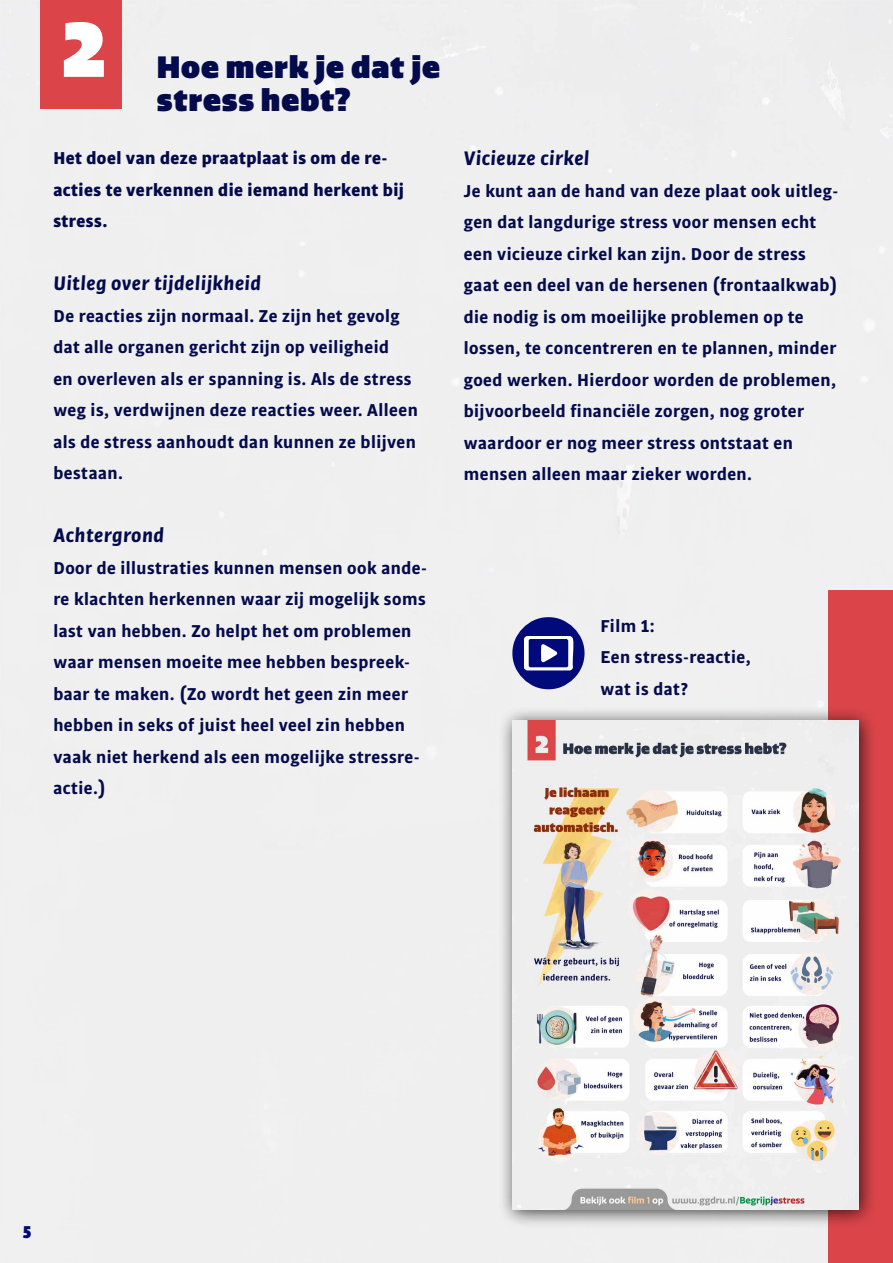
<style>
.page{position:relative;width:893px;height:1263px;background:#efefef}
.page>*{position:absolute;margin:0;border:0;box-sizing:border-box;transform-origin:0 0}
.t1{font:900 75px "Quatro";color:#fff}
.t2{font:900 30px/33px "Quatro";letter-spacing:.025em;color:#040b4c}
.t3{font:italic 700 21px "Bulo";letter-spacing:.025em;color:#040b4c}
.t4{font:700 18.3px/31.5px "Bulo";letter-spacing:.025em;color:#040b4c}
.t5{font:900 18.3px/31.5px "Bulo";letter-spacing:.025em;color:#040b4c}
.t6{font:900 18.3px "Bulo";color:#000a7a}
</style>
<div class="page">
<div style="left:828px;top:590px;width:65px;height:673px;background:#db454a"></div>
<div style="left:497px;top:705px;width:381px;height:523px;background:#000;opacity:.75"></div>
<img style="left:512px;top:720px;width:347px;height:490px">
<div style="left:41px;top:0;width:81px;height:108px;background:#db454a"></div>
<svg style="left:512px;top:617px;width:72px;height:72px"></svg>
<h1 class="t1" style="left:62px;top:2px;width:45px">2</h1>
<h2 class="t2" style="left:157px;top:50px;width:285px">Hoe merk je dat je stress hebt?</h2>
<p class="t5" style="left:53px;top:142px;width:352px">Het doel van deze praatplaat is om de re&shy;acties te verkennen die iemand herkent bij stress.</p>
<p class="t3" style="left:53px;top:269px;width:209px">Uitleg over tijdelijkheid</p>
<p class="t4" style="left:53px;top:299px;width:366px">De reacties zijn normaal. Ze zijn het gevolg dat alle organen gericht zijn op veiligheid<br>en overleven als er spanning is. Als de stress weg is, verdwijnen deze reacties weer. Alleen als de stress aanhoudt dan kunnen ze blijven bestaan.</p>
<p class="t3" style="left:53px;top:521px;width:112px">Achtergrond</p>
<p class="t4" style="left:53px;top:551px;width:375px">Door de illustraties kunnen mensen ook ande&shy;re klachten herkennen waar zij mogelijk soms last van hebben. Zo helpt het om problemen waar mensen moeite mee hebben bespreek&shy;baar te maken. (Zo wordt het geen zin meer hebben in seks of juist heel veel zin hebben vaak niet herkend als een mogelijke stressre&shy;actie.)</p>
<p class="t3" style="left:464px;top:144px;width:127px">Vicieuze cirkel</p>
<p class="t4" style="left:464px;top:174px;width:376px">Je kunt aan de hand van deze plaat ook uitleg&shy;gen dat langdurige stress voor mensen echt een vicieuze cirkel kan zijn. Door de stress gaat een deel van de hersenen (frontaalkwab) die nodig is om moeilijke problemen op te lossen, te concentreren en te plannen, minder goed werken. Hierdoor worden de problemen, bijvoorbeeld financiële zorgen, nog groter waardoor er nog meer stress ontstaat en mensen alleen maar zieker worden.</p>
<p class="t4" style="left:600px;top:609px;width:152px">Film 1:<br>Een stress-reactie, wat is dat?</p>
<p class="t6" style="left:23px;top:1219px;width:10px">5</p>
</div>
